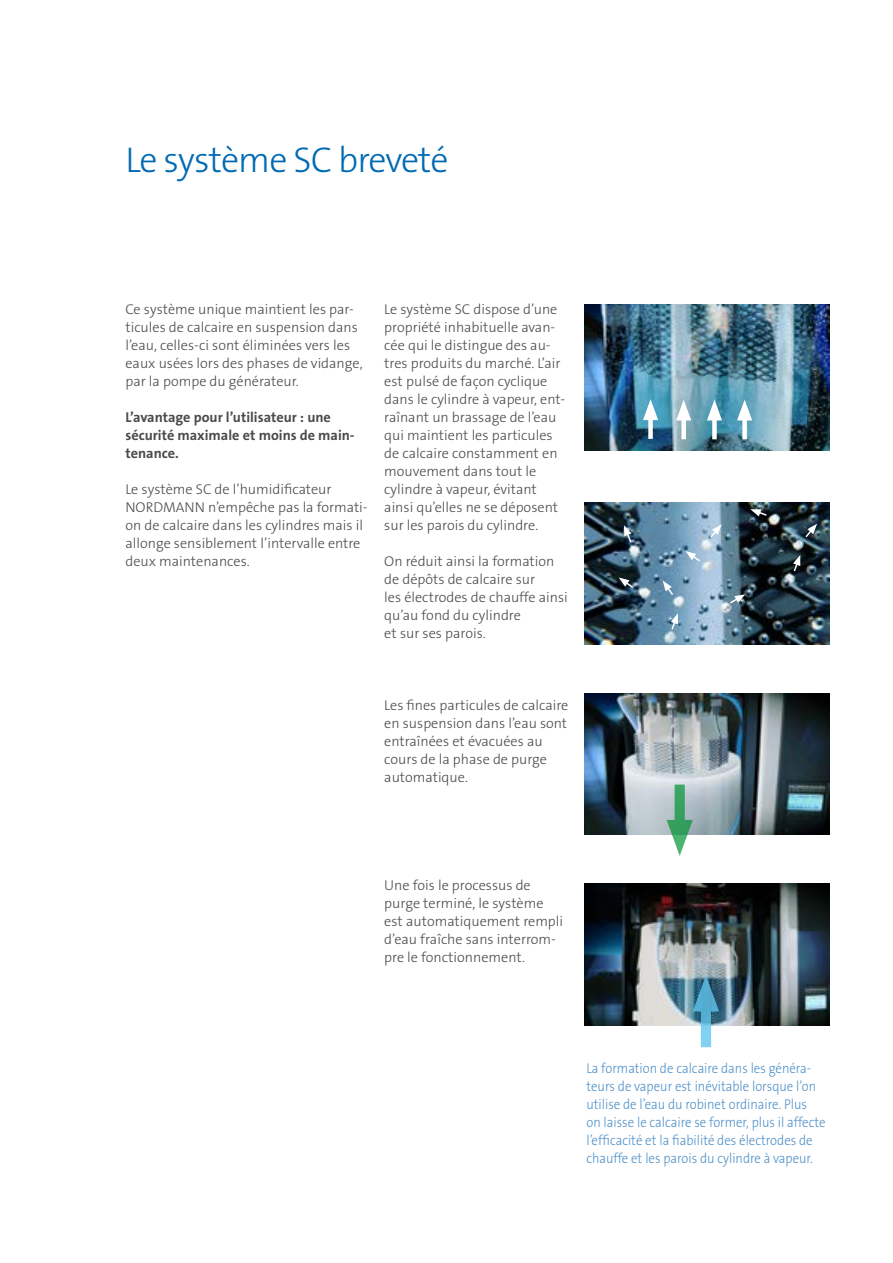
<style>
.page{position:relative;width:893px;height:1263px;background:#fff}
.page>*{position:absolute;margin:0;border:0;box-sizing:border-box;transform-origin:0 0}
.t1{font:300 36px "The Sans B3";letter-spacing:-.025em;color:#006ab3}
.t2{font:300 14.25px/18px "The Sans B3";color:#4b4b4d}
.t3{font:300 14.25px/18px "The Sans B3";color:#4f90c8;scale:.9 1}
.t4{font:700 14.25px/18px "The Sans B7";color:#4b4b4d}
</style>
<div class="page">
<img style="left:585px;top:305px;width:244px;height:146px">
<div style="left:648px;top:412px;width:5px;height:27px;background:#fff"></div>
<svg style="left:643px;top:399px;width:15px;height:21px"></svg>
<div style="left:681px;top:412px;width:5px;height:27px;background:#fff"></div>
<svg style="left:676px;top:400px;width:15px;height:20px"></svg>
<div style="left:712px;top:412px;width:5px;height:27px;background:#fff"></div>
<svg style="left:707px;top:400px;width:15px;height:20px"></svg>
<div style="left:742px;top:412px;width:5px;height:27px;background:#fff"></div>
<svg style="left:737px;top:400px;width:15px;height:20px"></svg>
<img style="left:585px;top:503px;width:244px;height:141px">
<svg style="left:709px;top:524px;width:13px;height:15px"></svg>
<svg style="left:804px;top:524px;width:13px;height:15px"></svg>
<svg style="left:670px;top:613px;width:8px;height:18px"></svg>
<svg style="left:792px;top:555px;width:8px;height:18px"></svg>
<svg style="left:750px;top:509px;width:18px;height:8px"></svg>
<svg style="left:663px;top:580px;width:12px;height:17px"></svg>
<svg style="left:685px;top:551px;width:17px;height:12px"></svg>
<svg style="left:619px;top:577px;width:16px;height:12px"></svg>
<svg style="left:624px;top:525px;width:9px;height:19px"></svg>
<svg style="left:728px;top:594px;width:17px;height:11px"></svg>
<img style="left:585px;top:693px;width:244px;height:141px">
<div style="left:675px;top:784px;width:10px;height:51px;background:#38a261"></div>
<svg style="left:667px;top:820px;width:26px;height:36px"></svg>
<img style="left:585px;top:883px;width:244px;height:142px">
<svg style="left:701px;top:1011px;width:10px;height:36px"></svg>
<svg style="left:693px;top:975px;width:26px;height:36px"></svg>
<h1 class="t1" style="left:126px;top:140px;width:325px">Le système SC breveté</h1>
<p class="t2" style="left:125px;top:301px;width:239px">Ce système unique maintient les par&shy;ticules de calcaire en suspension dans l’eau, celles-ci sont éliminées vers les eaux usées lors des phases de vidange, par la pompe du générateur.</p>
<p class="t4" style="left:125px;top:409px;width:231px">L’avantage pour l’utilisateur : une sécurité maximale et moins de main&shy;tenance.</p>
<p class="t2" style="left:125px;top:481px;width:244px">Le système SC de l’humidificateur NORDMANN n’empêche pas la formati&shy;on de calcaire dans les cylindres mais il allonge sensiblement l’intervalle entre deux maintenances.</p>
<p class="t2" style="left:384px;top:301px;width:182px">Le système SC dispose d’une propriété inhabituelle avan&shy;cée qui le distingue des au&shy;tres produits du marché. L’air est pulsé de façon cyclique dans le cylindre à vapeur, ent&shy;raînant un brassage de l’eau qui maintient les particules de calcaire constamment en mouvement dans tout le cylindre à vapeur, évitant ainsi qu’elles ne se déposent sur les parois du cylindre.</p>
<p class="t2" style="left:384px;top:553px;width:185px">On réduit ainsi la formation de dépôts de calcaire sur<br>les électrodes de chauffe ainsi qu’au fond du cylindre<br>et sur ses parois.</p>
<p class="t2" style="left:384px;top:697px;width:186px">Les fines particules de calcaire en suspension dans l’eau sont entraînées et évacuées au cours de la phase de purge automatique.</p>
<p class="t2" style="left:384px;top:877px;width:180px">Une fois le processus de purge terminé, le système est automatiquement rempli d’eau fraîche sans interrom&shy;pre le fonctionnement.</p>
<p class="t3" style="left:586px;top:1059px;width:267px">La formation de calcaire dans les généra&shy;teurs de vapeur est inévitable lorsque l’on utilise de l’eau du robinet ordinaire. Plus<br>on laisse le calcaire se former, plus il affecte l’efficacité et la fiabilité des électrodes de chauffe et les parois du cylindre à vapeur.</p>
</div>
